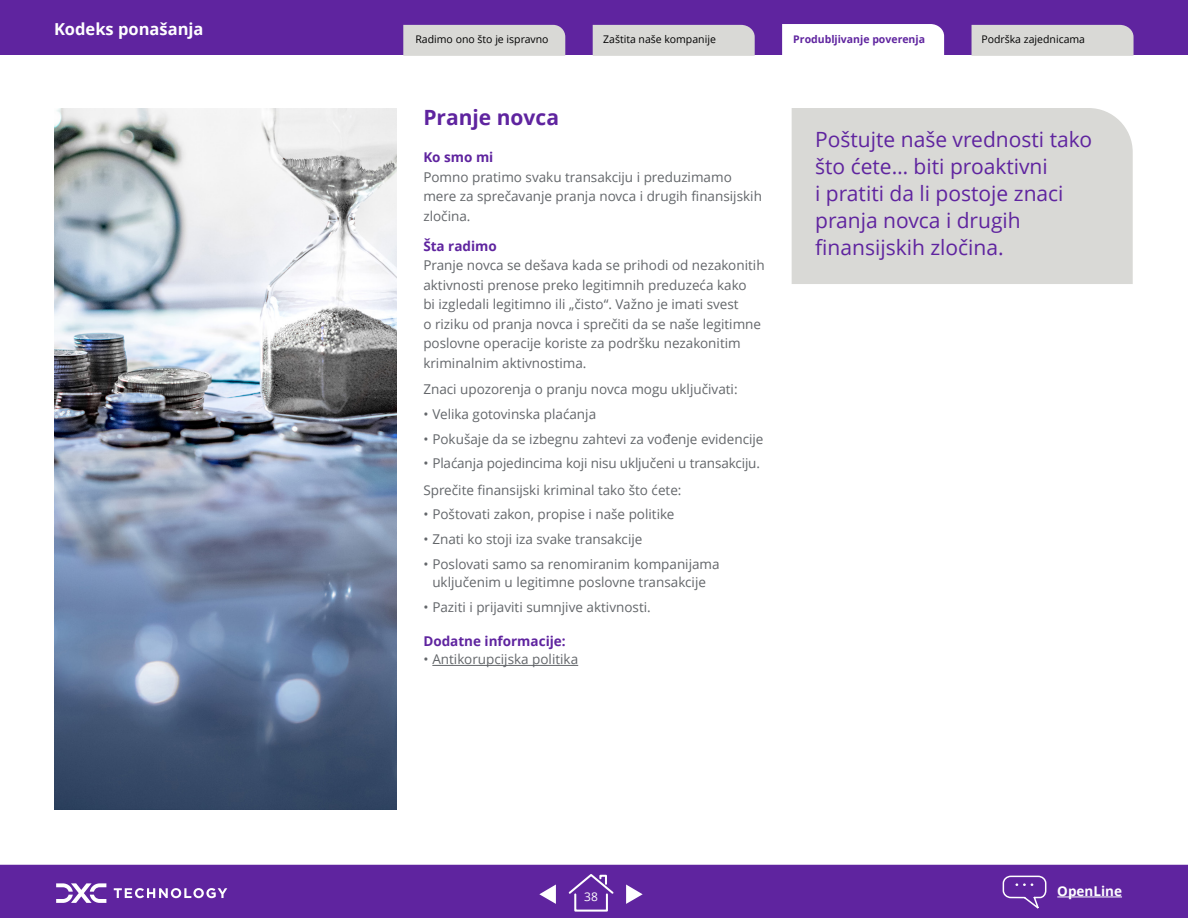
<style>
.page{position:relative;width:1188px;height:918px;background:#fff}
.page>*{position:absolute;margin:0;border:0;box-sizing:border-box;transform-origin:0 0}
.Small_quote_14_18_li{font:21px/27px "Open Sans";color:#5f249f}
.Body_subheadline_Wal{font:700 21px "Open Sans";color:#5f249f}
.t1{font:700 16.5px "Open Sans";color:#fff}
.Body_regular_9_13{font:13.5px/19.5px "Open Sans";color:#63666a}
.Body_header_Walsheim{font:700 13.5px "Open Sans";color:#5f249f}
.t2{font:700 13.5px "Open Sans";color:#fff}
.t3{font:12px "Open Sans";color:#fff}
.Body_header_Walsheim-2{font:10.5px "Open Sans";color:#000}
.Tab_head_active_purp{font:700 10.5px "Open Sans";color:#5f249f}
</style>
<div class="page">
<div style="left:0;top:864px;width:1188px;height:54px;background:#5f249f"></div>
<svg style="left:567px;top:872px;width:48px;height:41px;background:#7543ac"></svg>
<hr style="left:1057px;top:897px;width:65px;height:1px;background:#fff">
<svg style="left:1002px;top:875px;width:45px;height:37px;background:#7340ab"></svg>
<svg style="left:114px;top:888px;width:113px;height:10px"></svg>
<svg style="left:56px;top:883px;width:50px;height:20px"></svg>
<div style="left:0;top:0;width:1188px;height:55px;background:#5f249f"></div>
<div style="left:782px;top:24px;width:162px;height:31px;background:#fff"></div>
<img style="left:54px;top:108px;width:342px;height:702px">
<hr style="left:432px;top:665px;width:146px;height:1px;background:#63666a">
<div style="left:792px;top:108px;width:341px;height:176px;background:#d9d9d6"></div>
<svg style="left:539px;top:885px;width:17px;height:19px"></svg>
<svg style="left:626px;top:885px;width:17px;height:19px"></svg>
<div style="left:403px;top:25px;width:162px;height:31px;background:#d9d9d6"></div>
<div style="left:593px;top:25px;width:162px;height:31px;background:#d9d9d6"></div>
<div style="left:972px;top:25px;width:162px;height:31px;background:#d9d9d6"></div>
<p class="t1" style="left:54px;top:18px;width:151px">Kodeks ponašanja</p>
<p class="Tab_head_active_purp" style="left:793px;top:31px;width:133px">Produbljivanje poverenja</p>
<p class="Body_header_Walsheim-2" style="left:415px;top:32px;width:135px">Radimo ono što je ispravno</p>
<p class="Body_header_Walsheim-2" style="left:603px;top:32px;width:114px">Zaštita naše kompanije</p>
<p class="Body_header_Walsheim-2" style="left:981px;top:32px;width:105px">Podrška zajednicama</p>
<p class="Body_subheadline_Wal" style="left:423px;top:103px;width:137px">Pranje novca</p>
<p class="Body_header_Walsheim" style="left:423px;top:148px;width:72px">Ko smo mi</p>
<p class="Body_regular_9_13" style="left:423px;top:167px;width:340px">Pomno pratimo svaku transakciju i preduzimamo mere za sprečavanje pranja novca i drugih finansijskih zločina.</p>
<p class="Body_header_Walsheim" style="left:423px;top:236px;width:75px">Šta radimo</p>
<p class="Body_regular_9_13" style="left:423px;top:255px;width:343px">Pranje novca se dešava kada se prihodi od nezakonitih aktivnosti prenose preko legitimnih preduzeća kako<br>bi izgledali legitimno ili „čisto“. Važno je imati svest<br>o riziku od pranja novca i sprečiti da se naše legitimne poslovne operacije koriste za podršku nezakonitim kriminalnim aktivnostima.</p>
<p class="Body_regular_9_13" style="left:423px;top:379px;width:316px">Znaci upozorenja o pranju novca mogu uključivati:</p>
<p class="Body_regular_9_13" style="left:423px;top:404px;width:174px">• Velika gotovinska plaćanja</p>
<p class="Body_regular_9_13" style="left:423px;top:429px;width:342px">• Pokušaje da se izbegnu zahtevi za vođenje evidencije</p>
<p class="Body_regular_9_13" style="left:423px;top:453px;width:338px">• Plaćanja pojedincima koji nisu uključeni u transakciju.</p>
<p class="Body_regular_9_13" style="left:423px;top:480px;width:260px">Sprečite finansijski kriminal tako što ćete:</p>
<p class="Body_regular_9_13" style="left:423px;top:504px;width:253px">• Poštovati zakon, propise i naše politike</p>
<p class="Body_regular_9_13" style="left:423px;top:529px;width:221px">• Znati ko stoji iza svake transakcije</p>
<p class="Body_regular_9_13" style="left:423px;top:555px;width:298px;line-height:18px;text-align:center">• Poslovati samo sa renomiranim kompanijama uključenim u legitimne poslovne transakcije</p>
<p class="Body_regular_9_13" style="left:423px;top:597px;width:229px">• Paziti i prijaviti sumnjive aktivnosti.</p>
<p class="Body_header_Walsheim" style="left:423px;top:632px;width:144px">Dodatne informacije:</p>
<p class="Body_regular_9_13" style="left:423px;top:649px;width:156px">• Antikorupcijska politika</p>
<p class="Small_quote_14_18_li" style="left:815px;top:125px;width:278px">Poštujte naše vrednosti tako što ćete… biti proaktivni<br>i pratiti da li postoje znaci pranja novca i drugih finansijskih zločina.</p>
<p class="t3" style="left:584px;top:888px;width:15px">38</p>
<p class="t2" style="left:1057px;top:881px;width:66px">OpenLine</p>
</div>
